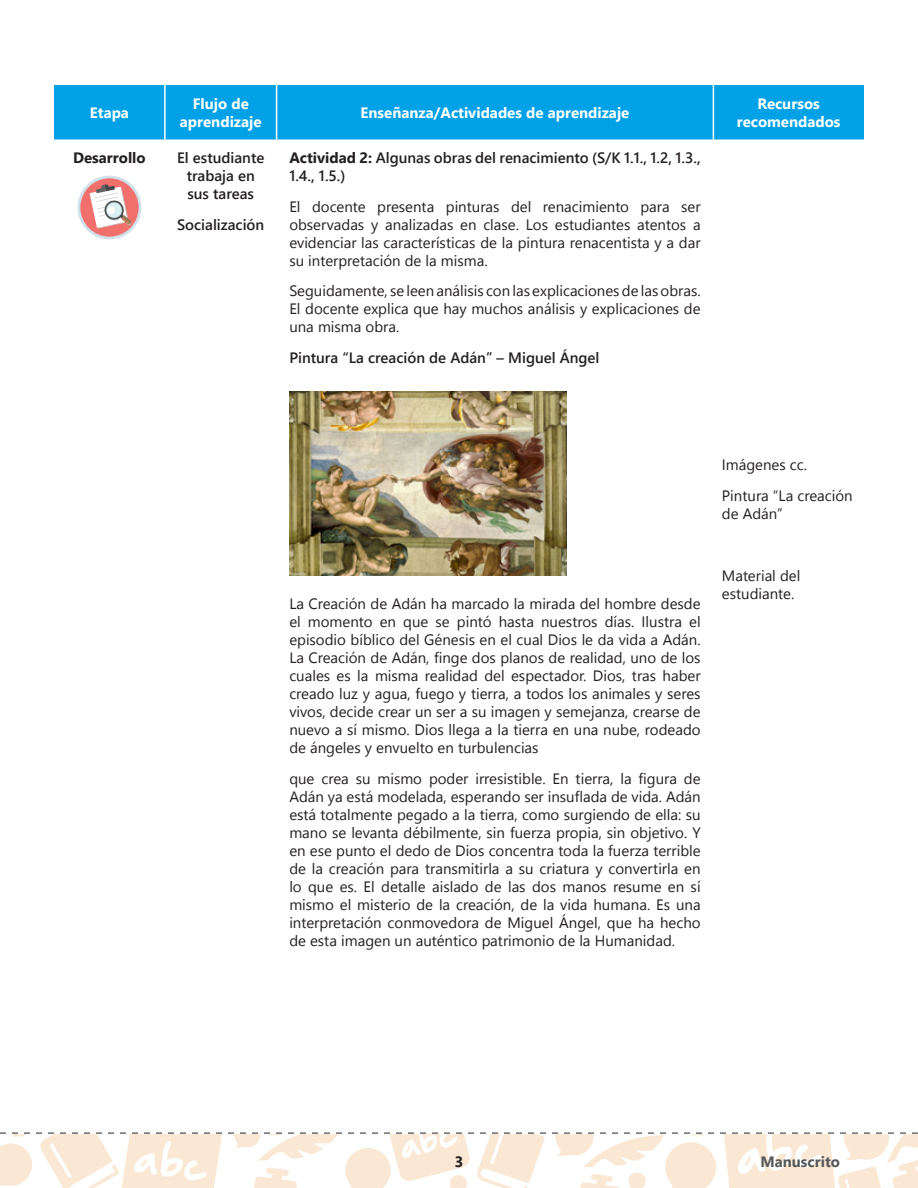
<style>
.page{position:relative;width:918px;height:1188px;background:#fff}
.page>*{position:absolute;margin:0;border:0;box-sizing:border-box;transform-origin:0 0}
.Tex_gen{font:15px/18px "Segoe UI";color:#231f20;text-align:justify}
.Tex_gen-2{font:600 15px/18px "Segoe UI";color:#231f20;text-align:center}
.Tex_gen-3{font:700 15px/18px "Segoe UI";color:#fff;text-align:center}
.Tex_gen-4{font:700 15px "Segoe UI";color:#231f20}
.t1{font:700 15px "Segoe UI";color:#57585a}
.s1{font-weight:700}
</style>
<div class="page">
<svg style="left:0;top:1132px;width:918px;height:56px"></svg>
<div style="left:54px;top:85px;width:810px;height:54px;background:#00a1e6"></div>
<hr style="left:164px;top:85px;width:2px;height:54px;background:#fff">
<hr style="left:276px;top:85px;width:1px;height:54px;background:#fff">
<hr style="left:713px;top:85px;width:1px;height:54px;background:#fff">
<img style="left:290px;top:391px;width:277px;height:185px">
<div style="left:78px;top:176px;width:63px;height:63px;background:#cfe0ea;border-radius:50%"></div>
<div style="left:80px;top:178px;width:59px;height:59px;background:#f2706b;border-radius:50%"></div>
<svg style="left:90px;top:184px;width:42px;height:45px"></svg>
<p class="Tex_gen-3" style="left:90px;top:103px;width:41px">Etapa</p>
<p class="Tex_gen-3" style="left:180px;top:94px;width:83px">Flujo de aprendizaje</p>
<p class="Tex_gen-3" style="left:361px;top:103px;width:270px">Enseñanza/Actividades de aprendizaje</p>
<p class="Tex_gen-3" style="left:737px;top:94px;width:105px">Recursos recomendados</p>
<p class="Tex_gen-4" style="left:73px;top:145px;width:74px">Desarrollo</p>
<p class="Tex_gen-2" style="left:177px;top:148px;width:89px">El estudiante trabaja en sus tareas</p>
<p class="Tex_gen-2" style="left:177px;top:215px;width:89px">Socialización</p>
<p class="Tex_gen-2" style="left:289px;top:148px;width:413px;text-align:left"><span class="s1">Actividad 2:</span> Algunas obras del renacimiento (S/K 1.1., 1.2, 1.3.,<br>1.4., 1.5.)</p>
<p class="Tex_gen" style="left:289px;top:197px;width:413px">El docente presenta pinturas del renacimiento para ser observadas y analizadas en clase. Los estudiantes atentos a evidenciar las características de la pintura renacentista y a dar su interpretación de la misma.</p>
<p class="Tex_gen" style="left:289px;top:282px;width:413px">Seguidamente, se leen análisis con las explicaciones de las obras.<br>El docente explica que hay muchos análisis y explicaciones de una misma obra.</p>
<p class="Tex_gen-2" style="left:289px;top:349px;width:312px">Pintura “La creación de Adán” – Miguel Ángel</p>
<p class="Tex_gen" style="left:289px;top:594px;width:413px">La Creación de Adán ha marcado la mirada del hombre desde el momento en que se pintó hasta nuestros días. Ilustra el episodio bíblico del Génesis en el cual Dios le da vida a Adán.<br>La Creación de Adán, finge dos planos de realidad, uno de los cuales es la misma realidad del espectador. Dios, tras haber creado luz y agua, fuego y tierra, a todos los animales y seres vivos, decide crear un ser a su imagen y semejanza, crearse de nuevo a sí mismo. Dios llega a la tierra en una nube, rodeado de ángeles y envuelto en turbulencias</p>
<p class="Tex_gen" style="left:289px;top:769px;width:413px">que crea su mismo poder irresistible. En tierra, la figura de Adán ya está modelada, esperando ser insuflada de vida. Adán está totalmente pegado a la tierra, como surgiendo de ella: su mano se levanta débilmente, sin fuerza propia, sin objetivo. Y en ese punto el dedo de Dios concentra toda la fuerza terrible de la creación para transmitirla a su criatura y convertirla en lo que es. El detalle aislado de las dos manos resume en sí mismo el misterio de la creación, de la vida humana. Es una interpretación conmovedora de Miguel Ángel, que ha hecho de esta imagen un auténtico patrimonio de la Humanidad.</p>
<p class="Tex_gen" style="left:722px;top:456px;width:87px">Imágenes cc.</p>
<p class="Tex_gen" style="left:722px;top:486px;width:132px">Pintura “La creación de Adán”</p>
<p class="Tex_gen" style="left:722px;top:566px;width:80px">Material del estudiante.</p>
<p class="Tex_gen-4" style="left:455px;top:1150px;width:10px">3</p>
<p class="t1" style="left:760px;top:1149px;width:81px">Manuscrito</p>
</div>
